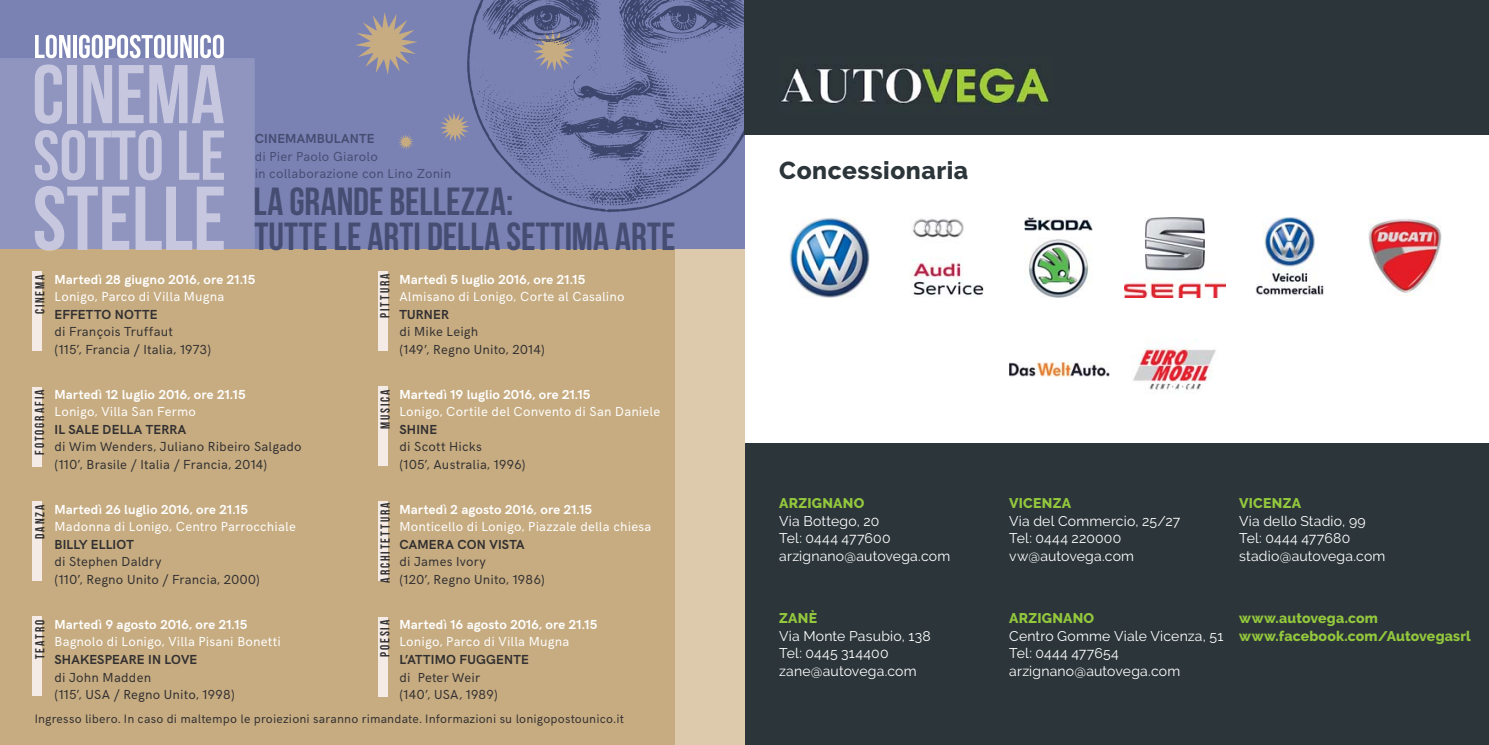
<style>
.page{position:relative;width:1489px;height:745px;background:#fff}
.page>*{position:absolute;margin:0;border:0;box-sizing:border-box;transform-origin:0 0}
.t1{font:700 39.2px/34.8px "Bebas Neue";letter-spacing:.005em;color:#464d72}
.t2{font:800 24.5px "Raleway";letter-spacing:.025em;color:#2c353a}
.t3{font:14px/17.5px "Raleway";letter-spacing:.015em;color:#fff}
.t4{font:800 14px/17.5px "Raleway";letter-spacing:.015em;color:#93c83d}
.t5{font:13.12px/17.5px "HK Grotesk";letter-spacing:.015em;color:#323031}
.t6{font:13.12px "HK Grotesk";letter-spacing:.015em;color:#fff}
.t7{font:700 13.12px "HK Grotesk";letter-spacing:.015em;color:#fff}
.t8{font:700 13.12px "HK Grotesk";letter-spacing:.02em;color:#323031}
.t9{font:700 13.12px "Bebas Neue";letter-spacing:.15em;color:#323031}
.t10{font:13.12px/17.5px "HK Grotesk";letter-spacing:.015em;color:#464d72}
.t11{font:700 13.12px "HK Grotesk";letter-spacing:.02em;color:#464d72}
.t12{font:12.25px "HK Grotesk";letter-spacing:.015em;color:#323031}
</style>
<div class="page">
<div style="left:0;top:0;width:744px;height:470px;background:#7a82b4"></div>
<div style="left:0;top:58px;width:255px;height:192px;background:#9095c0"></div>
<svg style="left:355px;top:12px;width:62px;height:63px"></svg>
<svg style="left:440px;top:113px;width:26px;height:29px"></svg>
<svg style="left:399px;top:135px;width:14px;height:14px"></svg>
<img style="left:466px;top:0;width:278px;height:212px">
<div style="left:0;top:250px;width:744px;height:494px;background:#c7ac81"></div>
<div style="left:744px;top:443px;width:744px;height:301px;background:#2c353a"></div>
<div style="left:744px;top:0;width:744px;height:135px;background:#2c353a"></div>
<img style="left:789px;top:217px;width:80px;height:80px">
<img style="left:910px;top:218px;width:74px;height:78px">
<img style="left:1024px;top:217px;width:68px;height:80px">
<img style="left:1124px;top:217px;width:100px;height:80px">
<img style="left:1255px;top:217px;width:69px;height:78px">
<img style="left:1368px;top:217px;width:72px;height:77px">
<img style="left:1009px;top:362px;width:100px;height:14px">
<img style="left:1133px;top:340px;width:83px;height:50px">
<div style="left:32px;top:500px;width:10px;height:80px;background:#f4ebe6"></div>
<div style="left:32px;top:615px;width:10px;height:79px;background:#f4ebe6"></div>
<div style="left:377px;top:617px;width:10px;height:79px;background:#f4ebe6"></div>
<div style="left:377px;top:385px;width:10px;height:80px;background:#f4ebe6"></div>
<div style="left:32px;top:387px;width:10px;height:79px;background:#f4ebe6"></div>
<div style="left:32px;top:271px;width:10px;height:79px;background:#f4ebe6"></div>
<svg style="left:35px;top:35px;width:35px;height:23px"></svg>
<hr style="left:73px;top:35px;width:4px;height:23px;background:#fff">
<svg style="left:79px;top:35px;width:113px;height:23px"></svg>
<hr style="left:194px;top:35px;width:4px;height:23px;background:#fff">
<svg style="left:200px;top:35px;width:24px;height:23px"></svg>
<svg style="left:35px;top:64px;width:27px;height:60px;background:#afb2d1"></svg>
<div style="left:68px;top:65px;width:9px;height:58px;background:#c7c8df"></div>
<svg style="left:83px;top:65px;width:29px;height:58px;background:#b8bad7"></svg>
<svg style="left:119px;top:65px;width:105px;height:58px;background:#b0b2d2"></svg>
<svg style="left:35px;top:130px;width:127px;height:50px;background:#abaecf"></svg>
<svg style="left:179px;top:130px;width:45px;height:50px;background:#aaadcf"></svg>
<svg style="left:35px;top:186px;width:94px;height:65px;background:#abaecd"></svg>
<svg style="left:135px;top:186px;width:89px;height:64px;background:#a9accd"></svg>
<div style="left:675px;top:250px;width:69px;height:494px;background:#ddc9ac"></div>
<img style="left:781px;top:57px;width:269px;height:54px">
<div style="left:377px;top:500px;width:10px;height:80px;background:#f4ebe6"></div>
<div style="left:377px;top:271px;width:10px;height:79px;background:#f4ebe6"></div>
<p class="t11" style="left:255px;top:134px;width:121px">CINEMAMBULANTE</p>
<p class="t10" style="left:255px;top:149px;width:198px">di Pier Paolo Giarolo<br>in collaborazione con Lino Zonin</p>
<h1 class="t1" style="left:253px;top:184px;width:423px">LA GRANDE BELLEZZA:<br>TUTTE LE ARTI DELLA SETTIMA ARTE</h1>
<p class="t9" style="left:377px;top:318px;width:46px;rotate:-90deg">PITTURA</p>
<p class="t7" style="left:54px;top:274px;width:202px">Martedì 28 giugno 2016, ore 21.15</p>
<p class="t6" style="left:54px;top:292px;width:171px">Lonigo, Parco di Villa Mugna</p>
<p class="t8" style="left:54px;top:309px;width:104px">EFFETTO NOTTE</p>
<p class="t5" style="left:54px;top:324px;width:158px">di François Truffaut<br>(115’, Francia / Italia, 1973)</p>
<p class="t7" style="left:54px;top:389px;width:192px">Martedì 12 luglio 2016, ore 21.15</p>
<p class="t6" style="left:54px;top:406px;width:143px">Lonigo, Villa San Fermo</p>
<p class="t8" style="left:54px;top:424px;width:133px">IL SALE DELLA TERRA</p>
<p class="t5" style="left:54px;top:439px;width:249px">di Wim Wenders, Juliano Ribeiro Salgado (110’, Brasile / Italia / Francia, 2014)</p>
<p class="t7" style="left:54px;top:504px;width:195px">Martedì 26 luglio 2016, ore 21.15</p>
<p class="t6" style="left:54px;top:521px;width:243px">Madonna di Lonigo, Centro Parrocchiale</p>
<p class="t8" style="left:54px;top:539px;width:81px">BILLY ELLIOT</p>
<p class="t5" style="left:54px;top:554px;width:207px">di Stephen Daldry<br>(110’, Regno Unito / Francia, 2000)</p>
<p class="t7" style="left:54px;top:619px;width:194px">Martedì 9 agosto 2016, ore 21.15</p>
<p class="t6" style="left:54px;top:636px;width:228px">Bagnolo di Lonigo, Villa Pisani Bonetti</p>
<p class="t8" style="left:54px;top:654px;width:144px">SHAKESPEARE IN LOVE</p>
<p class="t5" style="left:54px;top:669px;width:182px">di John Madden<br>(115’, USA / Regno Unito, 1998)</p>
<p class="t9" style="left:32px;top:314px;width:41px;rotate:-90deg">CINEMA</p>
<p class="t9" style="left:32px;top:454px;width:67px;rotate:-90deg">FOTOGRAFIA</p>
<p class="t9" style="left:378px;top:429px;width:41px;rotate:-90deg">MUSICA</p>
<p class="t9" style="left:378px;top:582px;width:81px;rotate:-90deg">ARCHITETTURA</p>
<p class="t9" style="left:32px;top:538px;width:36px;rotate:-90deg">DANZA</p>
<p class="t9" style="left:32px;top:658px;width:41px;rotate:-90deg">TEATRO</p>
<p class="t9" style="left:377px;top:656px;width:39px;rotate:-90deg">POESIA</p>
<p class="t7" style="left:399px;top:274px;width:187px">Martedì 5 luglio 2016, ore 21.15</p>
<p class="t6" style="left:399px;top:292px;width:227px">Almisano di Lonigo, Corte al Casalino</p>
<p class="t8" style="left:399px;top:309px;width:51px">TURNER</p>
<p class="t5" style="left:399px;top:324px;width:147px">di Mike Leigh<br>(149’, Regno Unito, 2014)</p>
<p class="t7" style="left:399px;top:389px;width:192px">Martedì 19 luglio 2016, ore 21.15</p>
<p class="t6" style="left:399px;top:406px;width:262px">Lonigo, Cortile del Convento di San Daniele</p>
<p class="t8" style="left:399px;top:424px;width:39px">SHINE</p>
<p class="t5" style="left:399px;top:439px;width:127px">di Scott Hicks<br>(105’, Australia, 1996)</p>
<p class="t7" style="left:399px;top:504px;width:194px">Martedì 2 agosto 2016, ore 21.15</p>
<p class="t6" style="left:399px;top:521px;width:253px">Monticello di Lonigo, Piazzale della chiesa</p>
<p class="t8" style="left:399px;top:539px;width:127px">CAMERA CON VISTA</p>
<p class="t5" style="left:399px;top:554px;width:147px">di James Ivory<br>(120’, Regno Unito, 1986)</p>
<p class="t7" style="left:399px;top:619px;width:199px">Martedì 16 agosto 2016, ore 21.15</p>
<p class="t6" style="left:399px;top:636px;width:171px">Lonigo, Parco di Villa Mugna</p>
<p class="t8" style="left:399px;top:654px;width:131px">L’ATTIMO FUGGENTE</p>
<p class="t5" style="left:399px;top:669px;width:100px">di Peter Weir (140’, USA, 1989)</p>
<p class="t12" style="left:35px;top:714px;width:590px">Ingresso libero. In caso di maltempo le proiezioni saranno rimandate. Informazioni su lonigopostounico.it</p>
<h2 class="t2" style="left:779px;top:156px;width:190px">Concessionaria</h2>
<p class="t4" style="left:779px;top:494px;width:87px">ARZIGNANO</p>
<p class="t3" style="left:779px;top:511px;width:172px">Via Bottego, 20<br>Tel: 0444 477600 arzignano@autovega.com</p>
<p class="t4" style="left:779px;top:609px;width:39px">ZANÈ</p>
<p class="t3" style="left:779px;top:627px;width:153px">Via Monte Pasubio, 138<br>Tel: 0445 314400 zane@autovega.com</p>
<p class="t4" style="left:1009px;top:494px;width:63px">VICENZA</p>
<p class="t3" style="left:1009px;top:511px;width:172px">Via del Commercio, 25/27<br>Tel: 0444 220000 vw@autovega.com</p>
<p class="t4" style="left:1239px;top:494px;width:63px">VICENZA</p>
<p class="t3" style="left:1239px;top:511px;width:148px">Via dello Stadio, 99<br>Tel: 0444 477680 stadio@autovega.com</p>
<p class="t4" style="left:1009px;top:609px;width:87px">ARZIGNANO</p>
<p class="t3" style="left:1009px;top:627px;width:216px">Centro Gomme Viale Vicenza, 51<br>Tel: 0444 477654 arzignano@autovega.com</p>
<p class="t4" style="left:1239px;top:609px;width:233px">www.autovega.com www.facebook.com/Autovegasrl</p>
</div>
